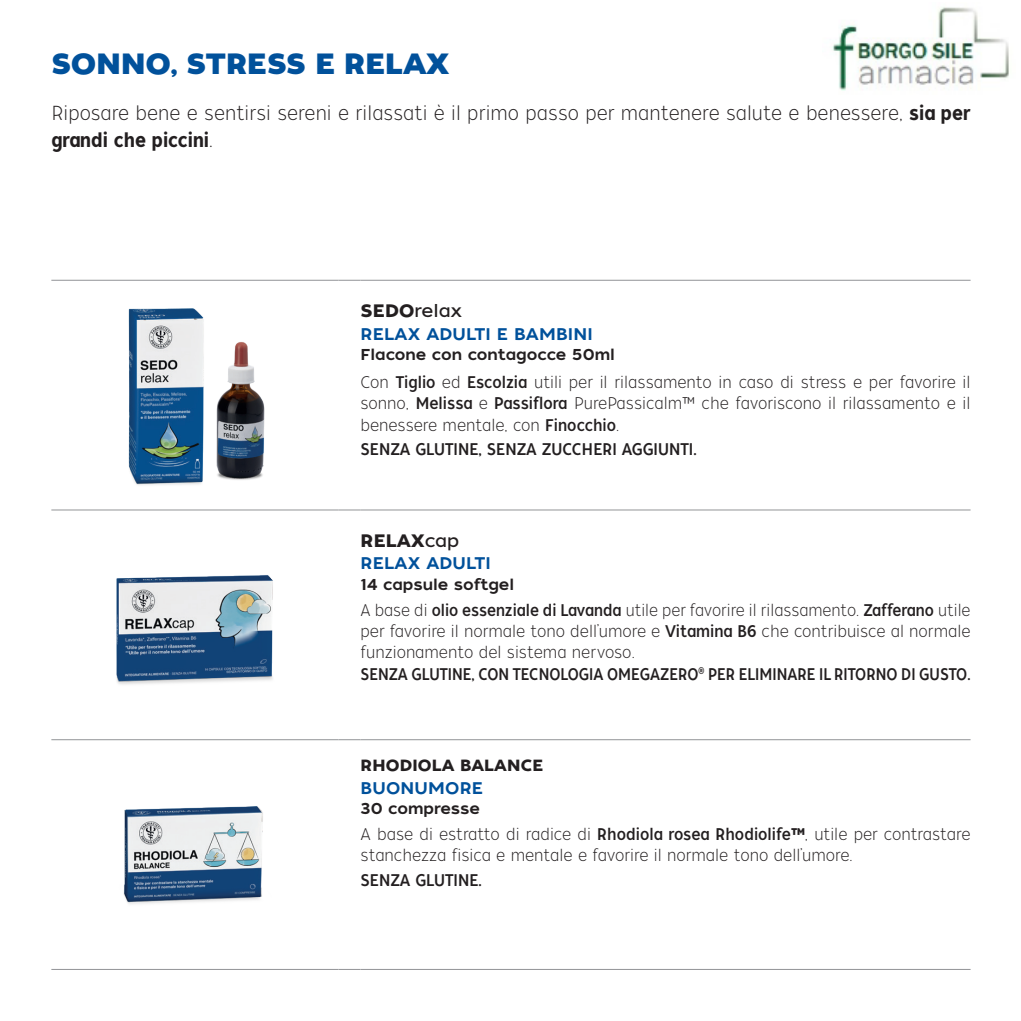
<style>
.page{position:relative;width:1021px;height:1021px;background:#fff}
.page>*{position:absolute;margin:0;border:0;box-sizing:border-box;transform-origin:0 0}
.t1{font:29.25px "Tide Sans 700 Mondo";letter-spacing:.01em;color:#01519b}
.t2{font:20.25px "Tide Sans Cond 200 Lil Mondo";letter-spacing:.005em;color:#231f20}
.t3{font:20.25px "Tide Sans Cond 500 Dudette";color:#231f20}
.t4{font:18px "Tide Sans 400 Lil Dude";color:#231f20}
.t5{font:18px "Tide Sans 600 Bunny";letter-spacing:.01em;color:#231f20}
.t6{font:16.88px/21.4px "Tide Sans Cond 200 Lil Mondo";color:#231f20;text-align:justify}
.t7{font:16.88px "Tide Sans Cond 400 Lil Dude";color:#231f20;scale:.95 1}
.t8{font:16.88px "Tide Sans Cond 400 Lil Dude";color:#231f20}
.t9{font:16.88px "Tide Sans 500 Dudette";letter-spacing:.01em;color:#01519b}
.t10{font:16.2px "Tide Sans 600 Bunny";letter-spacing:.01em;color:#231f20}
.t11{font:15.75px "Tide Sans 500 Dudette";color:#231f20}
.s1{font-family:"Tide Sans Cond 500 Dudette"}
.s2{font-family:"Tide Sans Cond 200 Lil Mondo"}
.s3{font-family:"Tide Sans 600 Bunny"}
.s4{font-family:"Tide Sans Cond 400 Lil Dude"}
.s5{font-family:"Tide Sans 400 Lil Dude"}
</style>
<div class="page">
<hr style="left:51px;top:280px;width:287px;height:1px;background:#939598">
<svg style="left:338px;top:280px;width:22px;height:1px"></svg>
<hr style="left:360px;top:280px;width:610px;height:1px;background:#939598">
<hr style="left:51px;top:509px;width:287px;height:1px;background:#939598">
<svg style="left:338px;top:509px;width:22px;height:1px"></svg>
<hr style="left:360px;top:509px;width:610px;height:1px;background:#939598">
<hr style="left:51px;top:739px;width:287px;height:1px;background:#939598">
<svg style="left:338px;top:739px;width:22px;height:1px"></svg>
<hr style="left:360px;top:739px;width:610px;height:1px;background:#939598">
<hr style="left:51px;top:968px;width:287px;height:1px;background:#939598">
<hr style="left:360px;top:968px;width:610px;height:1px;background:#939598">
<img style="left:128px;top:308px;width:137px;height:177px">
<img style="left:116px;top:575px;width:157px;height:110px">
<img style="left:123px;top:806px;width:140px;height:98px">
<img style="left:832px;top:7px;width:177px;height:84px">
<h1 class="t1" style="left:51px;top:45px;width:398px">SONNO, STRESS E RELAX</h1>
<p class="t2" style="left:51px;top:100px;width:920px">Riposare bene e sentirsi sereni e rilassati è il primo passo per mantenere salute e benessere, <span class="s1">sia per</span></p>
<p class="t3" style="left:51px;top:127px;width:163px">grandi che piccini<span class="s2">.</span></p>
<p class="t4" style="left:360px;top:299px;width:103px"><span class="s3">SEDO</span>relax</p>
<p class="t9" style="left:360px;top:323px;width:234px">RELAX ADULTI E BAMBINI</p>
<p class="t11" style="left:360px;top:344px;width:256px">Flacone con contagocce 50ml</p>
<p class="t6" style="left:360px;top:371px;width:611px">Con <span class="s4">Tiglio</span> ed <span class="s4">Escolzia</span> utili per il rilassamento in caso di stress e per favorire il sonno, <span class="s4">Melissa</span> e <span class="s4">Passiflora</span> PurePassicalm™ che favoriscono il rilassamento e il benessere mentale, con <span class="s4">Finocchio</span>.</p>
<p class="t8" style="left:360px;top:438px;width:337px">SENZA GLUTINE, SENZA ZUCCHERI AGGIUNTI.</p>
<p class="t5" style="left:360px;top:529px;width:100px">RELAX<span class="s5">cap</span></p>
<p class="t9" style="left:360px;top:552px;width:132px">RELAX ADULTI</p>
<p class="t11" style="left:360px;top:574px;width:155px">14 capsule softgel</p>
<p class="t6" style="left:360px;top:599px;width:611px">A base di <span class="s4">olio essenziale di Lavanda</span> utile per favorire il rilassamento. <span class="s4">Zafferano</span> utile per favorire il normale tono dell’umore e <span class="s4">Vitamina B6</span> che contribuisce al normale funzionamento del sistema nervoso.</p>
<p class="t7" style="left:360px;top:663px;width:643px">SENZA GLUTINE, CON TECNOLOGIA OMEGAZERO<sup>®</sup> PER ELIMINARE IL RITORNO DI GUSTO.</p>
<p class="t10" style="left:360px;top:755px;width:184px">RHODIOLA BALANCE</p>
<p class="t9" style="left:360px;top:777px;width:124px">BUONUMORE</p>
<p class="t11" style="left:360px;top:798px;width:121px">30 compresse</p>
<p class="t6" style="left:360px;top:823px;width:611px">A base di estratto di radice di <span class="s4">Rhodiola rosea Rhodiolife™</span>, utile per contrastare stanchezza fisica e mentale e favorire il normale tono dell’umore.</p>
<p class="t8" style="left:360px;top:869px;width:123px">SENZA GLUTINE.</p>
</div>
